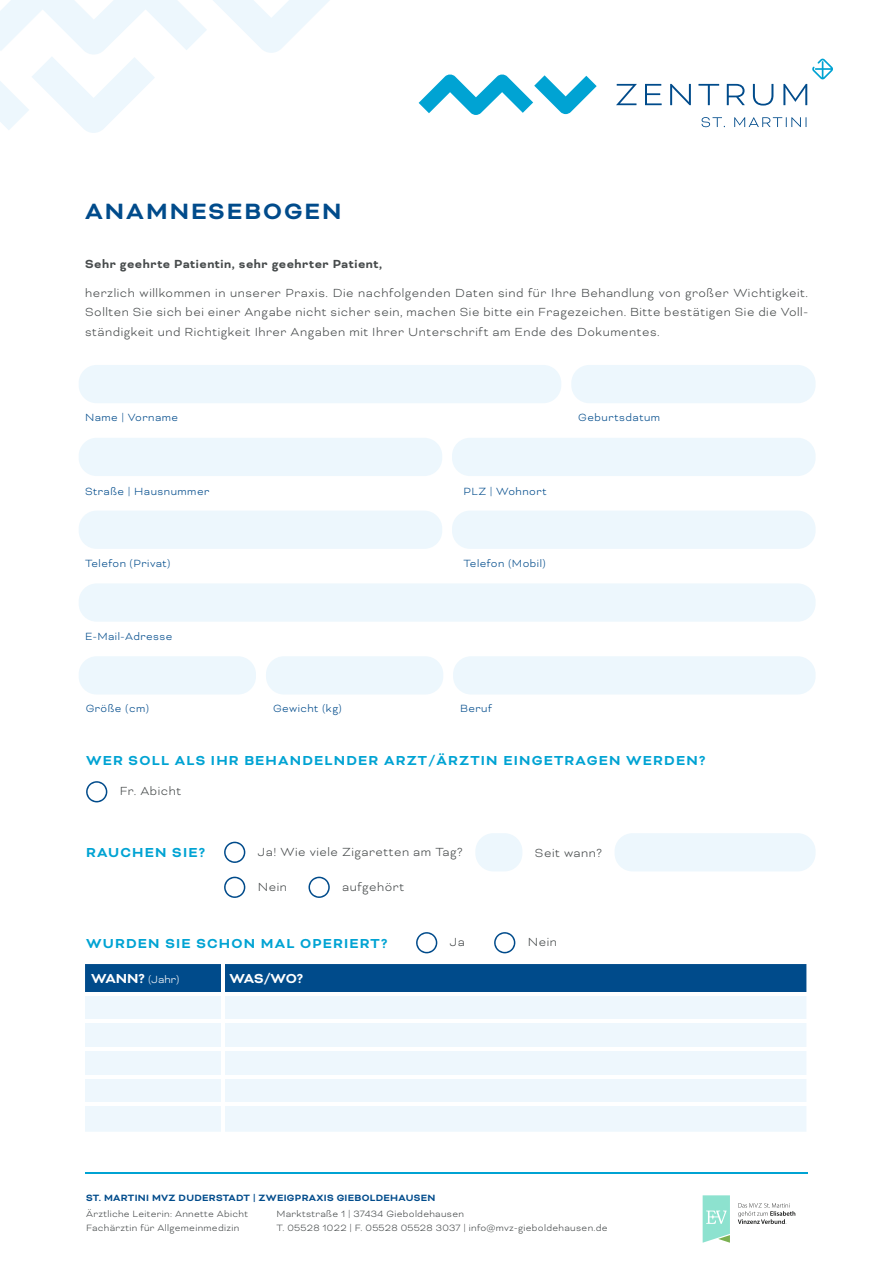
<style>
.page{position:relative;width:893px;height:1263px;background:#fff}
.page>*{position:absolute;margin:0;border:0;box-sizing:border-box;transform-origin:0 0}
.t1{font:700 25.5px "Bicyclette";letter-spacing:.08em;color:#004b8b}
.t2{font:700 15px "Bicyclette";letter-spacing:.08em;color:#00a3d3}
.t3{font:700 15px "Bicyclette";color:#fff}
.t4{font:300 13.5px/19.5px "Bicyclette";letter-spacing:.04em;color:#474b4c;text-align:justify}
.t5{font:700 13.5px "Bicyclette";letter-spacing:.04em;color:#474b4c}
.t6{font:300 12px "Bicyclette";letter-spacing:.04em;color:#004b8b}
.t7{font:300 12px "Bicyclette";color:#fff}
.t8{font:300 10.5px/13.5px "Bicyclette";letter-spacing:.03em;color:#474b4c}
.t9{font:700 10.5px "Bicyclette";letter-spacing:.03em;color:#004b8b}
.s1{font-weight:700;font-size:15px}
</style>
<div class="page">
<svg style="left:0;top:0;width:330px;height:133px"></svg>
<svg style="left:419px;top:74px;width:178px;height:41px"></svg>
<svg style="left:616px;top:84px;width:21px;height:21px"></svg>
<svg style="left:645px;top:84px;width:17px;height:21px"></svg>
<svg style="left:670px;top:84px;width:21px;height:21px"></svg>
<svg style="left:698px;top:84px;width:21px;height:21px"></svg>
<svg style="left:727px;top:84px;width:18px;height:21px"></svg>
<svg style="left:753px;top:84px;width:20px;height:22px"></svg>
<svg style="left:702px;top:117px;width:23px;height:10px"></svg>
<svg style="left:734px;top:117px;width:72px;height:10px"></svg>
<svg style="left:783px;top:59px;width:50px;height:46px"></svg>
<svg style="left:703px;top:1195px;width:27px;height:48px"></svg>
<svg style="left:738px;top:1203px;width:57px;height:21px"></svg>
<hr style="left:85px;top:1172px;width:723px;height:2px;background:#00a3d3">
<div style="left:79px;top:365px;width:482px;height:38px;background:#edf7fd;border-radius:18px"></div>
<div style="left:571px;top:365px;width:245px;height:38px;background:#edf7fd;border-radius:18px"></div>
<div style="left:79px;top:438px;width:363px;height:38px;background:#edf7fd;border-radius:18px"></div>
<div style="left:452px;top:438px;width:364px;height:38px;background:#edf7fd;border-radius:18px"></div>
<div style="left:79px;top:511px;width:363px;height:38px;background:#edf7fd;border-radius:18px"></div>
<div style="left:452px;top:511px;width:364px;height:38px;background:#edf7fd;border-radius:18px"></div>
<div style="left:79px;top:583px;width:737px;height:39px;background:#edf7fd;border-radius:18px"></div>
<div style="left:79px;top:656px;width:177px;height:38px;background:#edf7fd;border-radius:18px"></div>
<div style="left:266px;top:656px;width:177px;height:38px;background:#edf7fd;border-radius:18px"></div>
<div style="left:453px;top:656px;width:363px;height:38px;background:#edf7fd;border-radius:18px"></div>
<svg style="left:224px;top:842px;width:21px;height:21px"></svg>
<svg style="left:224px;top:877px;width:21px;height:21px"></svg>
<svg style="left:308px;top:877px;width:22px;height:21px"></svg>
<div style="left:475px;top:833px;width:47px;height:38px;background:#edf7fd;border-radius:18px"></div>
<div style="left:615px;top:833px;width:201px;height:38px;background:#edf7fd;border-radius:18px"></div>
<svg style="left:494px;top:932px;width:21px;height:21px"></svg>
<svg style="left:416px;top:932px;width:21px;height:21px"></svg>
<div style="left:85px;top:964px;width:721px;height:28px;background:#004b8b"></div>
<div style="left:85px;top:996px;width:721px;height:136px;background:#eef7fd"></div>
<hr style="left:222px;top:964px;width:3px;height:28px;background:#fff">
<hr style="left:222px;top:995px;width:3px;height:25px;background:#fff">
<hr style="left:85px;top:1020px;width:138px;height:3px;background:#fff">
<hr style="left:223px;top:1020px;width:583px;height:3px;background:#fff">
<hr style="left:222px;top:1023px;width:3px;height:24px;background:#fff">
<hr style="left:85px;top:1047px;width:138px;height:3px;background:#fff">
<hr style="left:223px;top:1047px;width:583px;height:3px;background:#fff">
<hr style="left:222px;top:1050px;width:3px;height:25px;background:#fff">
<hr style="left:85px;top:1075px;width:138px;height:3px;background:#fff">
<hr style="left:223px;top:1075px;width:583px;height:3px;background:#fff">
<hr style="left:222px;top:1078px;width:3px;height:25px;background:#fff">
<hr style="left:85px;top:1103px;width:138px;height:3px;background:#fff">
<hr style="left:223px;top:1103px;width:583px;height:3px;background:#fff">
<hr style="left:222px;top:1106px;width:3px;height:26px;background:#fff">
<svg style="left:86px;top:781px;width:21px;height:21px"></svg>
<h1 class="t1" style="left:85px;top:196px;width:258px">ANAMNESEBOGEN</h1>
<p class="t5" style="left:85px;top:256px;width:299px">Sehr geehrte Patientin, sehr geehrter Patient,</p>
<p class="t4" style="left:85px;top:283px;width:724px">herzlich willkommen in unserer Praxis. Die nachfolgenden Daten sind für Ihre Behandlung von großer Wichtigkeit.<br>Sollten Sie sich bei einer Angabe nicht sicher sein, machen Sie bitte ein Fragezeichen. Bitte bestätigen Sie die Voll&shy;ständigkeit und Richtigkeit Ihrer Angaben mit Ihrer Unterschrift am Ende des Dokumentes.</p>
<p class="t6" style="left:85px;top:410px;width:95px">Name | Vorname</p>
<p class="t6" style="left:578px;top:410px;width:83px">Geburtsdatum</p>
<p class="t6" style="left:85px;top:484px;width:126px">Straße | Hausnummer</p>
<p class="t6" style="left:463px;top:484px;width:85px">PLZ | Wohnort</p>
<p class="t6" style="left:85px;top:557px;width:87px">Telefon (Privat)</p>
<p class="t6" style="left:463px;top:557px;width:84px">Telefon (Mobil)</p>
<p class="t6" style="left:85px;top:629px;width:89px">E-Mail-Adresse</p>
<p class="t6" style="left:86px;top:702px;width:65px">Größe (cm)</p>
<p class="t6" style="left:273px;top:702px;width:70px">Gewicht (kg)</p>
<p class="t6" style="left:460px;top:702px;width:33px">Beruf</p>
<p class="t2" style="left:86px;top:751px;width:621px">WER SOLL ALS IHR BEHANDELNDER ARZT/ÄRZTIN EINGETRAGEN WERDEN?</p>
<p class="t4" style="left:120px;top:781px;width:63px">Fr. Abicht</p>
<p class="t2" style="left:86px;top:844px;width:121px">RAUCHEN SIE?</p>
<p class="t4" style="left:258px;top:842px;width:206px">Ja! Wie viele Zigaretten am Tag?</p>
<p class="t4" style="left:258px;top:877px;width:31px">Nein</p>
<p class="t4" style="left:342px;top:877px;width:64px">aufgehört</p>
<p class="t4" style="left:535px;top:843px;width:69px">Seit wann?</p>
<p class="t2" style="left:86px;top:934px;width:303px">WURDEN SIE SCHON MAL OPERIERT?</p>
<p class="t4" style="left:450px;top:932px;width:17px">Ja</p>
<p class="t4" style="left:528px;top:932px;width:31px">Nein</p>
<p class="t7" style="left:91px;top:972px;width:90px"><span class="s1">WANN?</span> (Jahr)</p>
<p class="t3" style="left:229px;top:970px;width:75px">WAS/WO?</p>
<p class="t9" style="left:86px;top:1191px;width:351px">ST. MARTINI MVZ DUDERSTADT | ZWEIGPRAXIS GIEBOLDEHAUSEN</p>
<p class="t8" style="left:86px;top:1207px;width:164px">Ärztliche Leiterin: Annette Abicht<br>Fachärztin für Allgemeinmedizin</p>
<p class="t8" style="left:276px;top:1207px;width:333px">Marktstraße 1 | 37434 Gieboldehausen<br>T. 05528 1022 | F. 05528 05528 3037 | info@mvz-gieboldehausen.de</p>
</div>
